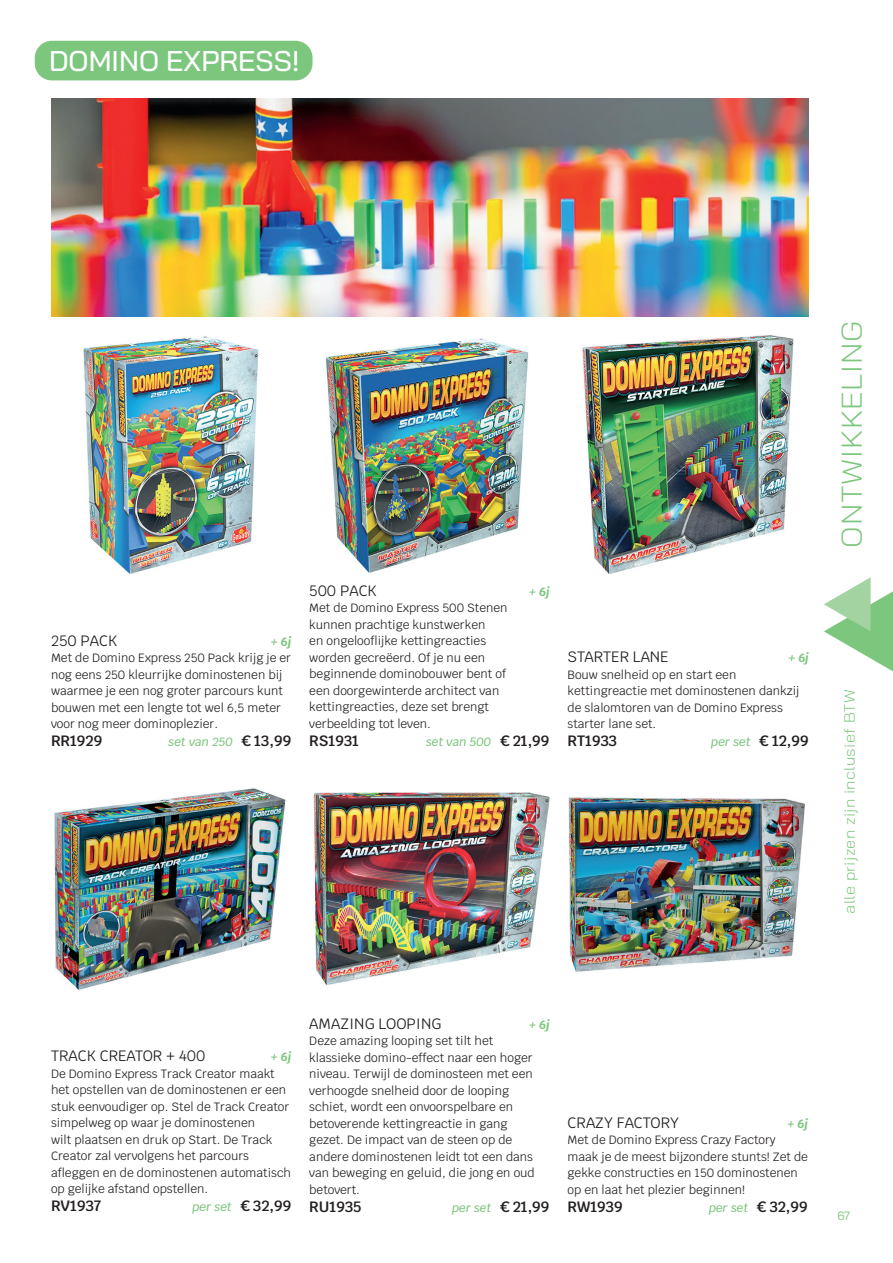
<style>
.page{position:relative;width:893px;height:1263px;background:#fff}
.page>*{position:absolute;margin:0;border:0;box-sizing:border-box;transform-origin:0 0}
.t1{font:500 28.5px "Bai Jamjuree";color:#fff}
.t2{font:300 28.5px "Bai Jamjuree";letter-spacing:.02em;color:#7cc67d;scale:1.1 1}
.t3{font:15px "Krub";color:#231f20}
.t4{font:600 15px "Krub";color:#231f20}
.t5{font:300 15px "Bai Jamjuree";letter-spacing:.02em;color:#7cc67d;scale:1.1 1}
.t6{font:12px/16.5px "Krub";color:#231f20}
.t7{font:italic 500 12px "Krub";color:#7cc67d}
.t8{font:italic 700 12px "Krub";color:#7cc67d}
.t9{font:12px "Bai Jamjuree";color:#7cc67d}
.s1{font-weight:600;font-style:normal;font-size:15px;color:#231f20}
</style>
<div class="page">
<svg style="left:824px;top:577px;width:69px;height:94px"></svg>
<img style="left:568px;top:797px;width:237px;height:175px">
<img style="left:582px;top:335px;width:212px;height:239px">
<div style="left:35px;top:41px;width:278px;height:39px;background:#7cc67d;border-radius:17px"></div>
<img style="left:51px;top:99px;width:758px;height:218px">
<img style="left:83px;top:336px;width:176px;height:238px">
<img style="left:325px;top:338px;width:204px;height:235px">
<img style="left:313px;top:792px;width:237px;height:193px">
<img style="left:54px;top:788px;width:232px;height:202px">
<p class="t1" style="left:49px;top:44px;width:252px">DOMINO EXPRESS!</p>
<p class="t3" style="left:51px;top:628px;width:68px">250 PACK</p>
<p class="t8" style="left:271px;top:635px;width:22px">+ 6j</p>
<p class="t6" style="left:51px;top:650px;width:241px">Met de Domino Express 250 Pack krijg je er nog eens 250 kleurrijke dominostenen bij waarmee je een nog groter parcours kunt bouwen met een lengte tot wel 6,5 meter voor nog meer dominoplezier.</p>
<p class="t4" style="left:51px;top:732px;width:53px">RR1929</p>
<p class="t7" style="left:169px;top:735px;width:124px">set van 250 <span class="s1">€ 13,99</span></p>
<p class="t3" style="left:309px;top:578px;width:69px">500 PACK</p>
<p class="t8" style="left:529px;top:585px;width:22px">+ 6j</p>
<p class="t6" style="left:309px;top:600px;width:200px">Met de Domino Express 500 Stenen kunnen prachtige kunstwerken<br>en ongelooflijke kettingreacties worden gecreëerd. Of je nu een beginnende dominobouwer bent of een doorgewinterde architect van kettingreacties, deze set brengt verbeelding tot leven.</p>
<p class="t4" style="left:309px;top:732px;width:51px">RS1931</p>
<p class="t7" style="left:426px;top:735px;width:125px">set van 500 <span class="s1">€ 21,99</span></p>
<p class="t3" style="left:568px;top:644px;width:103px">STARTER LANE</p>
<p class="t8" style="left:788px;top:651px;width:22px">+ 6j</p>
<p class="t6" style="left:568px;top:666px;width:233px">Bouw snelheid op en start een kettingreactie met dominostenen dankzij de slalomtoren van de Domino Express starter lane set.</p>
<p class="t4" style="left:568px;top:732px;width:51px">RT1933</p>
<p class="t7" style="left:711px;top:735px;width:99px">per set <span class="s1">€ 12,99</span></p>
<h1 class="t2" style="left:828px;top:547px;width:207px;rotate:-90deg">ONTWIKKELING</h1>
<p class="t5" style="left:837px;top:914px;width:206px;rotate:-90deg">alle prijzen zijn inclusief BTW</p>
<p class="t3" style="left:51px;top:1043px;width:156px">TRACK CREATOR + 400</p>
<p class="t8" style="left:271px;top:1050px;width:22px">+ 6j</p>
<p class="t6" style="left:51px;top:1065px;width:242px">De Domino Express Track Creator maakt het opstellen van de dominostenen er een stuk eenvoudiger op. Stel de Track Creator simpelweg op waar je dominostenen<br>wilt plaatsen en druk op Start. De Track Creator zal vervolgens het parcours afleggen en de dominostenen automatisch op gelijke afstand opstellen.</p>
<p class="t4" style="left:51px;top:1197px;width:52px">RV1937</p>
<p class="t7" style="left:192px;top:1200px;width:100px">per set <span class="s1">€ 32,99</span></p>
<p class="t3" style="left:309px;top:1011px;width:134px">AMAZING LOOPING</p>
<p class="t8" style="left:529px;top:1017px;width:22px">+ 6j</p>
<p class="t6" style="left:309px;top:1033px;width:227px">Deze amazing looping set tilt het klassieke domino-effect naar een hoger niveau. Terwijl de dominosteen met een verhoogde snelheid door de looping schiet, wordt een onvoorspelbare en betoverende kettingreactie in gang gezet. De impact van de steen op de andere dominostenen leidt tot een dans van beweging en geluid, die jong en oud betovert.</p>
<p class="t4" style="left:309px;top:1198px;width:54px">RU1935</p>
<p class="t7" style="left:452px;top:1200px;width:99px">per set <span class="s1">€ 21,99</span></p>
<p class="t3" style="left:568px;top:1110px;width:113px">CRAZY FACTORY</p>
<p class="t8" style="left:787px;top:1117px;width:22px">+ 6j</p>
<p class="t6" style="left:568px;top:1132px;width:242px">Met de Domino Express Crazy Factory maak je de meest bijzondere stunts! Zet de gekke constructies en 150 dominostenen op en laat het plezier beginnen!</p>
<p class="t4" style="left:568px;top:1198px;width:57px">RW1939</p>
<p class="t7" style="left:709px;top:1201px;width:100px">per set <span class="s1">€ 32,99</span></p>
<p class="t9" style="left:837px;top:1205px;width:14px">67</p>
</div>
